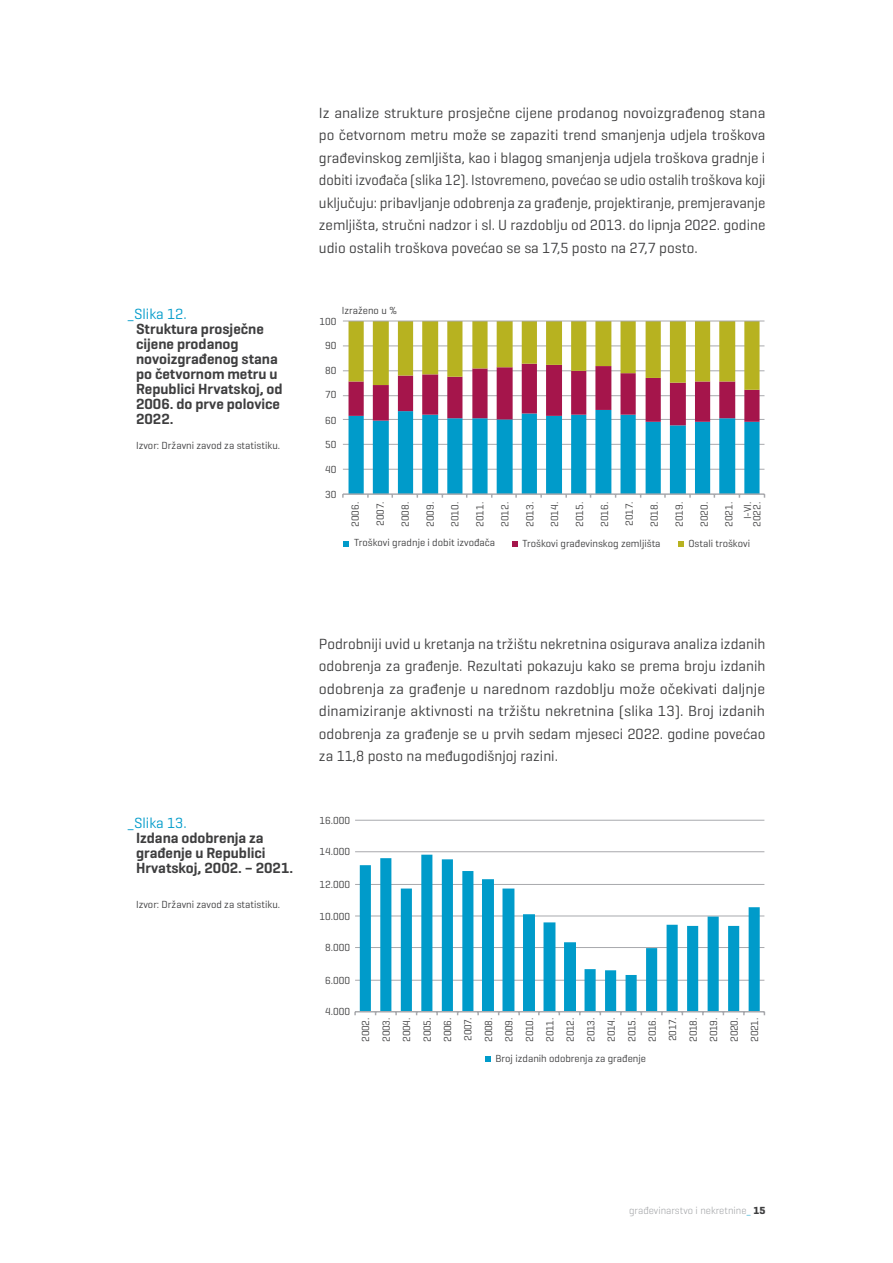
<style>
.page{position:relative;width:893px;height:1263px;background:#fff}
.page>*{position:absolute;margin:0;border:0;box-sizing:border-box;transform-origin:0 0}
.Body{font:15px/22.5px "Geogrotesque";color:#3e3e3f;text-align:justify}
.Potpis_podnaslov{font:600 15px/15px "Geogrotesque";color:#3e3e3f}
.Potpis_naslov{font:15px "Geogrotesque";color:#009bca}
.Potpis_podnaslov-2{font:10.5px/20.4px "Geogrotesque";color:#3e3e3f;text-align:right}
.Potpis_napomena{font:10.5px "Geogrotesque";color:#3e3e3f}
.t1{font:300 10.5px "Geogrotesque";color:#9d9fa2}
.s1{color:#009bca}
.s2{font-weight:700;color:#3e3e3f}
</style>
<div class="page">
<svg style="left:344px;top:541px;width:5px;height:5px"></svg>
<svg style="left:512px;top:541px;width:5px;height:5px"></svg>
<svg style="left:678px;top:541px;width:6px;height:5px"></svg>
<svg style="left:342px;top:321px;width:423px;height:177px"></svg>
<hr style="left:343px;top:321px;width:421px;height:1px;background:#a8a9ad">
<svg style="left:485px;top:1056px;width:5px;height:6px"></svg>
<hr style="left:355px;top:980px;width:409px;height:1px;background:#a8a9ad">
<hr style="left:355px;top:947px;width:409px;height:1px;background:#a8a9ad">
<hr style="left:355px;top:916px;width:409px;height:1px;background:#a8a9ad">
<hr style="left:355px;top:884px;width:409px;height:1px;background:#a8a9ad">
<hr style="left:355px;top:851px;width:409px;height:1px;background:#a8a9ad">
<hr style="left:355px;top:820px;width:409px;height:1px;background:#a8a9ad">
<svg style="left:360px;top:855px;width:400px;height:156px"></svg>
<hr style="left:355px;top:1011px;width:409px;height:1px;background:#a8a9ad">
<p class="Potpis_naslov" style="left:128px;top:305px;width:61px">_Slika 12.</p>
<p class="Potpis_podnaslov" style="left:136px;top:321px;width:148px">Struktura prosječne cijene prodanog novoizgrađenog stana po četvornom metru u<br>Republici Hrvatskoj, od<br>2006. do prve polovice<br>2022.</p>
<p class="Potpis_podnaslov-2" style="left:136px;top:435px;width:146px">Izvor: Državni zavod za statistiku.</p>
<p class="Body" style="left:319px;top:101px;width:448px">Iz analize strukture prosječne cijene prodanog novoizgrađenog stana po četvornom metru može se zapaziti trend smanjenja udjela troškova građevinskog zemljišta, kao i blagog smanjenja udjela troškova gradnje i dobiti izvođača (slika 12). Istovremeno, povećao se udio ostalih troškova koji uključuju: pribavljanje odobrenja za građenje, projektiranje, premjeravanje zemljišta, stručni nadzor i sl. U razdoblju od 2013. do lipnja 2022. godine udio ostalih troškova povećao se sa 17,5 posto na 27,7 posto.</p>
<p class="Potpis_podnaslov-2" style="left:342px;top:301px;width:57px">Izraženo u %</p>
<p class="Potpis_podnaslov-2" style="left:320px;top:312px;width:18px">100</p>
<p class="Potpis_podnaslov-2" style="left:325px;top:336px;width:13px">90</p>
<p class="Potpis_podnaslov-2" style="left:325px;top:361px;width:13px">80</p>
<p class="Potpis_podnaslov-2" style="left:325px;top:385px;width:13px">70</p>
<p class="Potpis_podnaslov-2" style="left:325px;top:411px;width:13px">60</p>
<p class="Potpis_podnaslov-2" style="left:325px;top:436px;width:13px">50</p>
<p class="Potpis_podnaslov-2" style="left:325px;top:460px;width:13px">40</p>
<p class="Potpis_podnaslov-2" style="left:325px;top:485px;width:13px">30</p>
<p class="Potpis_podnaslov-2" style="left:346px;top:527px;width:26px;rotate:-90deg">2006.</p>
<p class="Potpis_podnaslov-2" style="left:371px;top:526px;width:26px;rotate:-90deg">2007.</p>
<p class="Potpis_podnaslov-2" style="left:396px;top:527px;width:26px;rotate:-90deg">2008.</p>
<p class="Potpis_podnaslov-2" style="left:421px;top:527px;width:26px;rotate:-90deg">2009.</p>
<p class="Potpis_podnaslov-2" style="left:446px;top:527px;width:26px;rotate:-90deg">2010.</p>
<p class="Potpis_podnaslov-2" style="left:471px;top:527px;width:26px;rotate:-90deg">2011.</p>
<p class="Potpis_podnaslov-2" style="left:496px;top:527px;width:26px;rotate:-90deg">2012.</p>
<p class="Potpis_podnaslov-2" style="left:521px;top:527px;width:26px;rotate:-90deg">2013.</p>
<p class="Potpis_podnaslov-2" style="left:545px;top:527px;width:26px;rotate:-90deg">2014.</p>
<p class="Potpis_podnaslov-2" style="left:570px;top:527px;width:26px;rotate:-90deg">2015.</p>
<p class="Potpis_podnaslov-2" style="left:595px;top:527px;width:26px;rotate:-90deg">2016.</p>
<p class="Potpis_podnaslov-2" style="left:620px;top:526px;width:26px;rotate:-90deg">2017.</p>
<p class="Potpis_podnaslov-2" style="left:645px;top:527px;width:26px;rotate:-90deg">2018.</p>
<p class="Potpis_podnaslov-2" style="left:670px;top:527px;width:26px;rotate:-90deg">2019.</p>
<p class="Potpis_podnaslov-2" style="left:695px;top:527px;width:26px;rotate:-90deg">2020.</p>
<p class="Potpis_podnaslov-2" style="left:721px;top:527px;width:26px;line-height:18.8px;rotate:-90deg">2021.<br>I-VI.</p>
<p class="Potpis_podnaslov-2" style="left:748px;top:527px;width:26px;rotate:-90deg">2022.</p>
<p class="Potpis_podnaslov-2" style="left:354px;top:534px;width:142px">Troškovi gradnje i dobit izvođača</p>
<p class="Potpis_podnaslov-2" style="left:523px;top:534px;width:140px">Troškovi građevinskog zemljišta</p>
<p class="Potpis_podnaslov-2" style="left:688px;top:534px;width:63px">Ostali troškovi</p>
<p class="Potpis_naslov" style="left:128px;top:814px;width:61px">_Slika 13.</p>
<p class="Potpis_podnaslov" style="left:136px;top:830px;width:159px">Izdana odobrenja za građenje u Republici<br>Hrvatskoj, 2002. – 2021.</p>
<p class="Potpis_napomena" style="left:136px;top:898px;width:146px">Izvor: Državni zavod za statistiku.</p>
<p class="Body" style="left:319px;top:632px;width:448px">Podrobniji uvid u kretanja na tržištu nekretnina osigurava analiza izdanih odobrenja za građenje. Rezultati pokazuju kako se prema broju izdanih odobrenja za građenje u narednom razdoblju može očekivati daljnje dinamiziranje aktivnosti na tržištu nekretnina (slika 13). Broj izdanih odobrenja za građenje se u prvih sedam mjeseci 2022. godine povećao za 11,8 posto na međugodišnjoj razini.</p>
<p class="Potpis_podnaslov-2" style="left:319px;top:811px;width:32px">16.000</p>
<p class="Potpis_podnaslov-2" style="left:319px;top:842px;width:32px">14.000</p>
<p class="Potpis_podnaslov-2" style="left:319px;top:875px;width:32px">12.000</p>
<p class="Potpis_podnaslov-2" style="left:319px;top:907px;width:32px">10.000</p>
<p class="Potpis_podnaslov-2" style="left:325px;top:938px;width:26px">8.000</p>
<p class="Potpis_podnaslov-2" style="left:325px;top:971px;width:26px">6.000</p>
<p class="Potpis_podnaslov-2" style="left:325px;top:1003px;width:26px">4.000</p>
<p class="Potpis_podnaslov-2" style="left:356px;top:1042px;width:25px;text-align:justify;rotate:-90deg">2002.<br>2003.<br>2004.<br>2005.<br>2006.<br>2007.<br>2008.<br>2009.<br>2010.<br>2011.<br>2012.<br>2013.<br>2014.<br>2015.<br>2016.<br>2017.<br>2018.<br>2019.<br>2020.<br>2021.</p>
<p class="Potpis_podnaslov-2" style="left:496px;top:1049px;width:152px">Broj izdanih odobrenja za građenje</p>
<p class="t1" style="left:629px;top:1204px;width:138px">građevinarstvo i nekretnine<span class="s1">_</span> <span class="s2">15</span></p>
</div>
